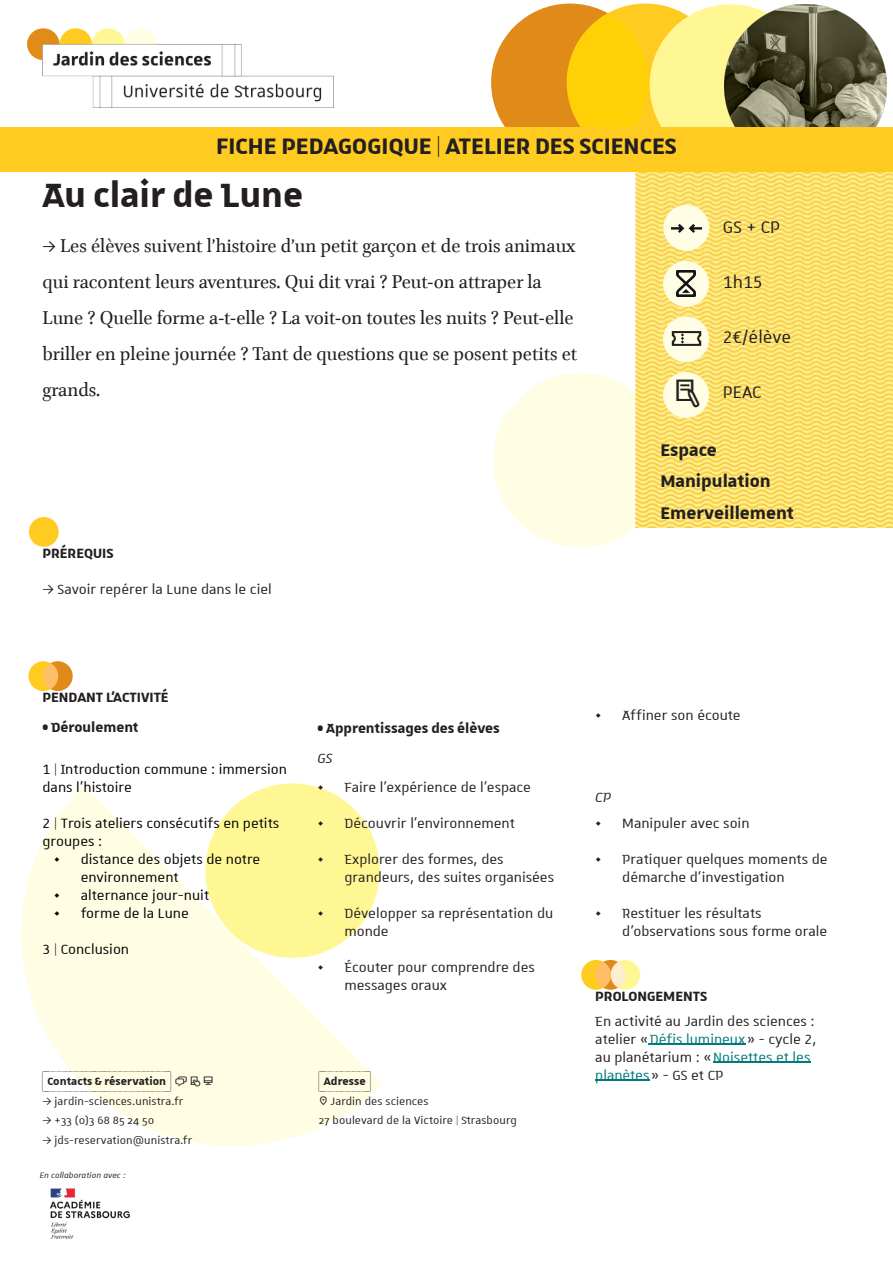
<style>
.page{position:relative;width:893px;height:1263px;background:#fff}
.page>*{position:absolute;margin:0;border:0;box-sizing:border-box;transform-origin:0 0}
.t1{font:700 45px "Unistra C";color:#231f20}
.t2{font:700 30px "Unistra A";color:#231f20}
.t3{font:700 22.5px "Unistra A";color:#231f20}
.t4{font:22.5px "Unistra A";color:#231f20}
.t5{font:21px "Brill";color:#231f20}
.t6{font:18px "Unistra D";color:#231f20}
.t7{font:18px "Unistra D";color:#000}
.t8{font:700 18px "Unistra A";color:#231f20}
.t9{font:700 18px "Unistra D";color:#231f20}
.t10{font:18px "Unistra D";color:#007a7a}
.t11{font:italic 18px "Unistra D";color:#231f20}
.t12{font:14.25px "Unistra A";letter-spacing:.005em;color:#231f20}
.t13{font:700 14.25px "Unistra Encadre";letter-spacing:.005em;color:#231f20}
.t14{font:italic 10.5px "Unistra A";letter-spacing:.005em;color:#231f20}
.s1{font-family:"Unistra D"}
.s2{color:#007a7a}
.s3{color:#231f20}
</style>
<div class="page">
<svg style="left:21px;top:785px;width:361px;height:361px;fill:#fffde3"></svg>
<div style="left:205px;top:783px;width:175px;height:175px;background:#fff793;border-radius:50%"></div>
<div style="left:493px;top:373px;width:175px;height:174px;background:#fffde3;border-radius:50%"></div>
<img style="left:636px;top:172px;width:257px;height:355px">
<div style="left:567px;top:4px;width:157px;height:157px;background:#ffcb20;border-radius:50%"></div>
<svg style="left:491px;top:4px;width:158px;height:157px;background:#edaa11"></svg>
<div style="left:650px;top:4px;width:161px;height:162px;background:#fff793;border-radius:50%"></div>
<div style="left:663px;top:261px;width:46px;height:46px;background:#fffde3;border-radius:50%"></div>
<div style="left:663px;top:316px;width:46px;height:46px;background:#fffde3;border-radius:50%"></div>
<div style="left:663px;top:372px;width:46px;height:46px;background:#fffde3;border-radius:50%"></div>
<div style="left:663px;top:205px;width:46px;height:46px;background:#fffde3;border-radius:50%"></div>
<img style="left:677px;top:271px;width:18px;height:26px">
<svg style="left:672px;top:331px;width:29px;height:15px"></svg>
<img style="left:671px;top:223px;width:30px;height:9px">
<div style="left:611px;top:960px;width:29px;height:30px;background:#fff793;border-radius:50%"></div>
<div style="left:29px;top:517px;width:30px;height:30px;background:#ffcb20;border-radius:50%"></div>
<div style="left:28px;top:661px;width:30px;height:30px;background:#ffcb20;border-radius:50%"></div>
<div style="left:581px;top:960px;width:30px;height:30px;background:#ffcb20;border-radius:50%"></div>
<svg style="left:43px;top:661px;width:30px;height:30px"></svg>
<svg style="left:596px;top:960px;width:29px;height:30px"></svg>
<img style="left:28px;top:28px;width:305px;height:80px">
<img style="left:724px;top:4px;width:163px;height:124px">
<div style="left:0;top:128px;width:893px;height:44px;background:#ffcb20"></div>
<img style="left:50px;top:1188px;width:80px;height:51px">
<hr style="left:650px;top:1043px;width:95px;height:1px;background:#007a7a">
<hr style="left:713px;top:1061px;width:97px;height:1px;background:#007a7a">
<hr style="left:595px;top:1079px;width:54px;height:1px;background:#007a7a">
<svg style="left:175px;top:1077px;width:38px;height:10px"></svg>
<svg style="left:320px;top:1096px;width:7px;height:9px"></svg>
<p class="t2" style="left:216px;top:132px;width:462px">FICHE PEDAGOGIQUE | ATELIER DES SCIENCES</p>
<p class="t1" style="left:43px;top:174px;width:262px">Au clair de Lune</p>
<p class="t5" style="left:43px;top:237px;width:535px"><span class="s1">→</span> Les élèves suivent l’histoire d’un petit garçon et de trois animaux</p>
<p class="t5" style="left:43px;top:273px;width:501px">qui racontent leurs aventures. Qui dit vrai ? Peut-on attraper la</p>
<p class="t5" style="left:43px;top:309px;width:533px">Lune ? Quelle forme a-t-elle ? La voit-on toutes les nuits ? Peut-elle</p>
<p class="t5" style="left:43px;top:345px;width:536px">briller en pleine journée ? Tant de questions que se posent petits et</p>
<p class="t5" style="left:43px;top:381px;width:59px">grands.</p>
<p class="t4" style="left:723px;top:217px;width:59px">GS + CP</p>
<p class="t4" style="left:723px;top:272px;width:42px">1h15</p>
<p class="t4" style="left:723px;top:327px;width:70px">2€/élève</p>
<p class="t4" style="left:723px;top:382px;width:40px">PEAC</p>
<p class="t8" style="left:43px;top:545px;width:73px">PRÉREQUIS</p>
<p class="t6" style="left:43px;top:581px;width:231px">→ Savoir repérer la Lune dans le ciel</p>
<p class="t8" style="left:43px;top:689px;width:128px">PENDANT L’ACTIVITÉ</p>
<p class="t9" style="left:43px;top:719px;width:98px">• Déroulement</p>
<p class="t7" style="left:43px;top:761px;width:246px">1 | Introduction commune : immersion</p>
<p class="t7" style="left:43px;top:779px;width:91px">dans l'histoire</p>
<p class="t7" style="left:43px;top:815px;width:238px">2 | Trois ateliers consécutifs en petits</p>
<p class="t7" style="left:43px;top:833px;width:61px">groupes :</p>
<p class="t7" style="left:54px;top:851px;width:208px">• distance des objets de notre</p>
<p class="t7" style="left:81px;top:869px;width:99px">environnement</p>
<p class="t7" style="left:54px;top:887px;width:157px">• alternance jour-nuit</p>
<p class="t7" style="left:54px;top:905px;width:136px">• forme de la Lune</p>
<p class="t7" style="left:43px;top:941px;width:88px">3 | Conclusion</p>
<p class="t13" style="left:43px;top:1072px;width:130px">(_CONTACTS_&amp;_RÉSERVATION_)</p>
<p class="t12" style="left:43px;top:1094px;width:143px">→ jardin-sciences.unistra.fr</p>
<p class="t12" style="left:43px;top:1114px;width:113px">→ +33 (0)3 68 85 24 50</p>
<p class="t12" style="left:43px;top:1133px;width:151px">→ jds-reservation@unistra.fr</p>
<p class="t14" style="left:40px;top:1170px;width:87px">En collaboration avec :</p>
<p class="t9" style="left:317px;top:720px;width:184px">• Apprentissages des élèves</p>
<p class="t11" style="left:317px;top:750px;width:17px">GS</p>
<p class="t6" style="left:317px;top:779px;width:215px">• Faire l'expérience de l'espace</p>
<p class="t6" style="left:317px;top:815px;width:199px">• Découvrir l'environnement</p>
<p class="t6" style="left:317px;top:851px;width:188px">• Explorer des formes, des</p>
<p class="t6" style="left:344px;top:869px;width:211px">grandeurs, des suites organisées</p>
<p class="t6" style="left:317px;top:905px;width:237px">• Développer sa représentation du</p>
<p class="t6" style="left:344px;top:923px;width:46px">monde</p>
<p class="t6" style="left:317px;top:959px;width:219px">• Écouter pour comprendre des</p>
<p class="t6" style="left:344px;top:977px;width:104px">messages oraux</p>
<p class="t13" style="left:319px;top:1072px;width:53px">(_ADRESSE_)</p>
<p class="t12" style="left:331px;top:1094px;width:100px">Jardin des sciences</p>
<p class="t12" style="left:319px;top:1114px;width:200px">27 boulevard de la Victoire | Strasbourg</p>
<p class="t3" style="left:660px;top:439px;width:58px">Espace</p>
<p class="t3" style="left:660px;top:471px;width:112px">Manipulation</p>
<p class="t3" style="left:660px;top:502px;width:135px">Emerveillement</p>
<p class="t6" style="left:595px;top:707px;width:147px">• Affiner son écoute</p>
<p class="t11" style="left:595px;top:789px;width:17px">CP</p>
<p class="t6" style="left:595px;top:815px;width:156px">• Manipuler avec soin</p>
<p class="t6" style="left:595px;top:851px;width:234px">• Pratiquer quelques moments de</p>
<p class="t6" style="left:622px;top:869px;width:164px">démarche d’investigation</p>
<p class="t6" style="left:595px;top:905px;width:168px">• Restituer les résultats</p>
<p class="t6" style="left:622px;top:923px;width:207px">d’observations sous forme orale</p>
<p class="t8" style="left:595px;top:988px;width:113px">PROLONGEMENTS</p>
<p class="t6" style="left:595px;top:1013px;width:221px">En activité au Jardin des sciences :</p>
<p class="t6" style="left:595px;top:1031px;width:223px">atelier «<span class="s2">Défis lumineux</span>» - cycle 2,</p>
<p class="t6" style="left:595px;top:1049px;width:217px">au planétarium : «<span class="s2">Noisettes et les</span></p>
<p class="t10" style="left:595px;top:1067px;width:130px">planètes<span class="s3">» - GS et CP</span></p>
</div>
